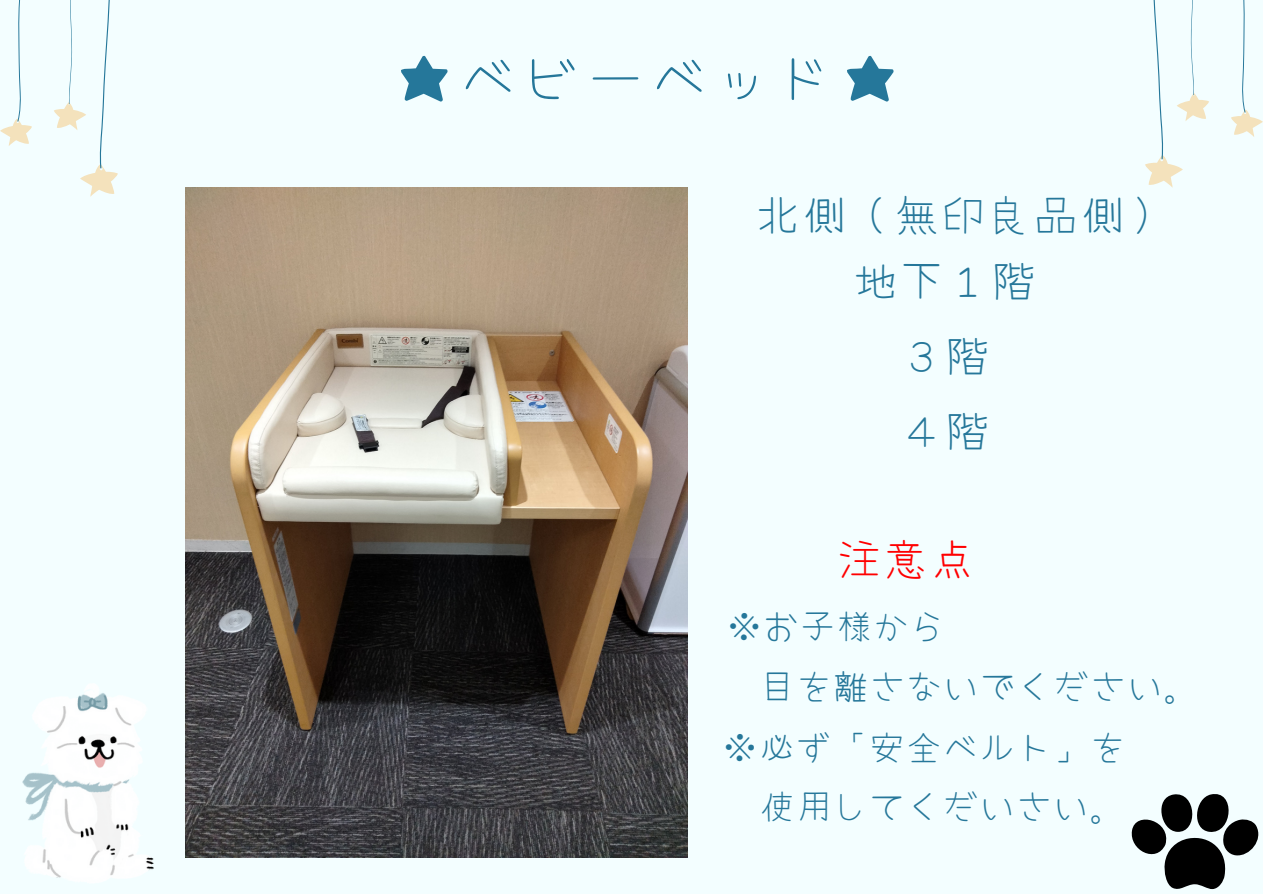
<style>
.page{position:relative;width:1263px;height:894px;background:#fff}
.page>*{position:absolute;margin:0;border:0;box-sizing:border-box;transform-origin:0 0}
.t1{font:55.5px "Yomogi";letter-spacing:.15em;color:#25779a}
.t2{font:43.5px "Yomogi";letter-spacing:.065em;color:#25779a}
.t3{font:43.5px "Yomogi";color:#f00}
.t4{font:34.5px "Yomogi";letter-spacing:.065em;color:#25779a}
</style>
<div class="page">
<div style="left:0;top:0;width:1263px;height:893px;background:#f3feff"></div>
<svg style="left:0;top:0;width:32px;height:146px"></svg>
<svg style="left:54px;top:0;width:64px;height:197px"></svg>
<svg style="left:1231px;top:0;width:32px;height:137px"></svg>
<svg style="left:1145px;top:0;width:64px;height:188px"></svg>
<img style="left:185px;top:188px;width:502px;height:669px">
<svg style="left:1131px;top:794px;width:127px;height:94px"></svg>
<img style="left:22px;top:685px;width:131px;height:198px">
<p class="t1" style="left:397px;top:34px;width:503px">★ベビーベッド★</p>
<p class="t2" style="left:756px;top:180px;width:416px">北側（無印良品側）</p>
<h2 class="t2" style="left:853px;top:246px;width:184px">地下１階</h2>
<h2 class="t2" style="left:900px;top:321px;width:91px">３階</h2>
<p class="t2" style="left:900px;top:397px;width:91px">４階</p>
<p class="t3" style="left:838px;top:524px;width:138px">注意点</p>
<h2 class="t4" style="left:727px;top:598px;width:220px">※お子様から</h2>
<h2 class="t4" style="left:760px;top:658px;width:440px">目を離さないでください。</h2>
<p class="t4" style="left:723px;top:719px;width:404px">※必ず「安全ベルト」を</p>
<h1 class="t4" style="left:760px;top:779px;width:367px">使用してくだいさい。</h1>
</div>
